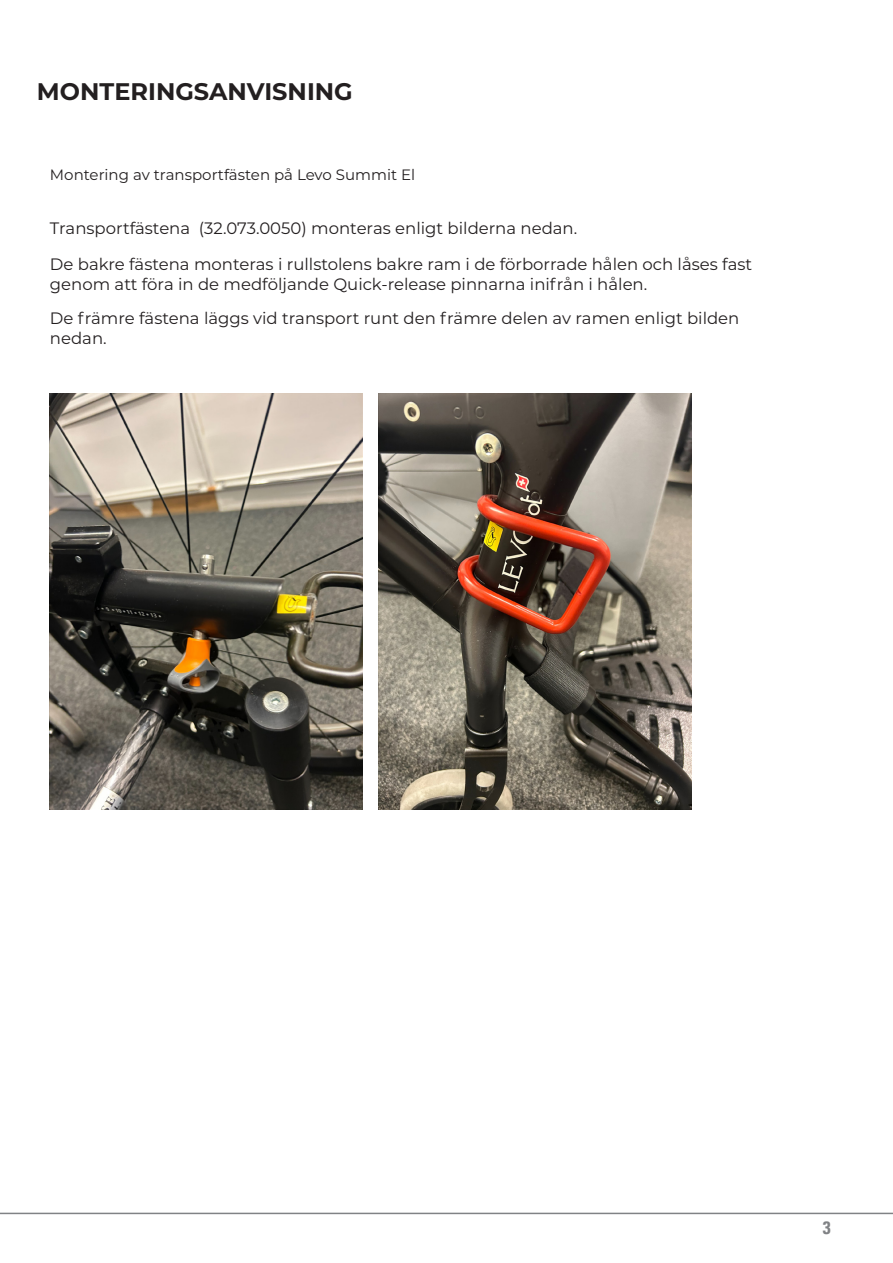
<style>
.page{position:relative;width:893px;height:1263px;background:#fff}
.page>*{position:absolute;margin:0;border:0;box-sizing:border-box;transform-origin:0 0}
.t1{font:700 24px "Montserrat";color:#231f20}
.t2{font:18px "Univers Com 67 Bold Cond";color:#808285}
.BODY_TEXT{font:16.5px/19.8px "Montserrat";color:#231f20}
.EN_Sub-heading_wo_number{font:15px "Montserrat";color:#231f20}
</style>
<div class="page">
<hr style="left:0;top:1213px;width:893px;height:1px;background:#808285">
<img style="left:379px;top:393px;width:312px;height:416px">
<img style="left:50px;top:393px;width:312px;height:416px">
<p class="t1" style="left:37px;top:74px;width:317px">MONTERINGSANVISNING</p>
<p class="EN_Sub-heading_wo_number" style="left:50px;top:164px;width:367px">Montering av transportfästen på Levo Summit El</p>
<p class="BODY_TEXT" style="left:50px;top:218px;width:529px">Transportfästena (32.073.0050) monteras enligt bilderna nedan.</p>
<p class="BODY_TEXT" style="left:50px;top:254px;width:704px">De bakre fästena monteras i rullstolens bakre ram i de förborrade hålen och låses fast genom att föra in de medföljande Quick-release pinnarna inifrån i hålen.</p>
<p class="BODY_TEXT" style="left:50px;top:308px;width:691px">De främre fästena läggs vid transport runt den främre delen av ramen enligt bilden nedan.</p>
<p class="t2" style="left:823px;top:1216px;width:9px">3</p>
</div>
